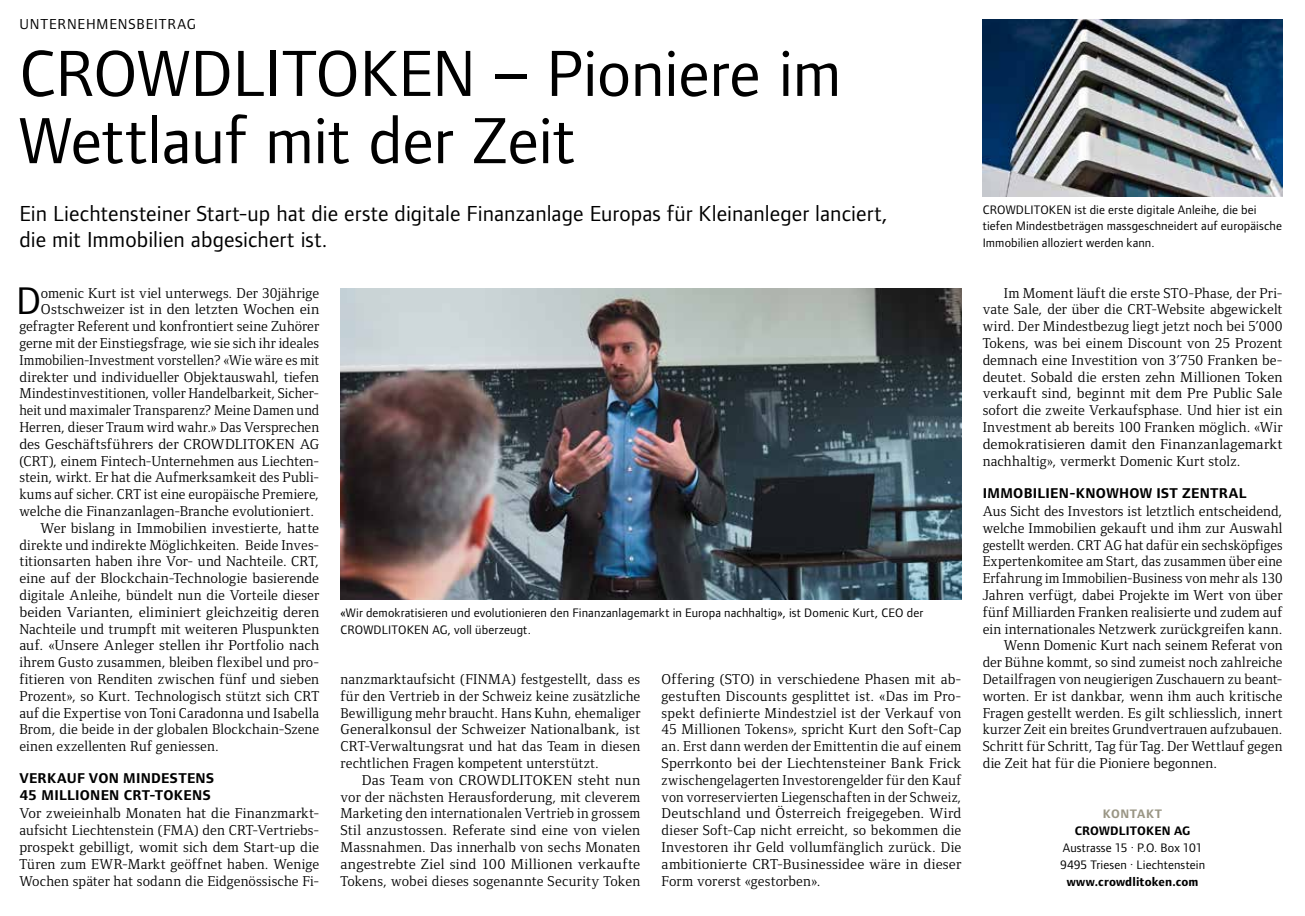
<style>
.page{position:relative;width:1305px;height:916px;background:#fff}
.page>*{position:absolute;margin:0;border:0;box-sizing:border-box;transform-origin:0 0}
.t1{font:67.5px/67.2px "Foundry Form Sans";letter-spacing:-.005em;color:#000}
.t2{font:39.9px "Foundry Form Sans";color:#000}
.t3{font:22.5px/25.2px "Foundry Form Sans";letter-spacing:.005em;color:#000}
.t4{font:15px "Foundry Form Sans";letter-spacing:.055em;color:#000}
.t5{font:14.7px/16.8px "Foundry Form Serif";letter-spacing:.01em;color:#000;text-align:justify}
.t6{font:14.7px/16.8px "Foundry Form Serif";letter-spacing:.01em;color:#000;text-align:justify;scale:1.05 1}
.t7{font:14.7px "Foundry Form Serif";letter-spacing:.01em;color:#000;scale:.96 1}
.t8{font:14.7px "Foundry Form Serif";letter-spacing:.01em;color:#000;scale:1.04 1}
.t9{font:700 14.7px/16.8px "Foundry Form Sans";letter-spacing:.02em;color:#000}
.t10{font:12.75px/16.8px "Foundry Form Sans";letter-spacing:.01em;color:#000}
.t11{font:700 12.75px "Foundry Form Sans";letter-spacing:.01em;color:#000}
.t12{font:700 12.75px "Foundry Form Sans";letter-spacing:.045em;color:#9a9685}
</style>
<div class="page">
<img style="left:340px;top:288px;width:621px;height:312px">
<img style="left:982px;top:19px;width:300px;height:178px">
<p class="t4" style="left:19px;top:15px;width:178px">Unternehmensbeitrag</p>
<h1 class="t1" style="left:19px;top:40px;width:823px">CROWDLITOKEN – Pioniere im<br>Wettlauf mit der Zeit</h1>
<h3 class="t3" style="left:19px;top:201px;width:870px">Ein Liechtensteiner Start-up hat die erste digitale Finanzanlage Europas für Kleinanleger lanciert, die mit I mmobilien abgesichert ist.</h3>
<h2 class="t2" style="left:16px;top:277px;width:27px">D</h2>
<p class="t5" style="left:41px;top:284px;width:280px">omenic Kurt ist viel unterwegs. Der 30jährige</p>
<p class="t6" style="left:41px;top:301px;width:266px">Ostschweizer ist in den letzten Wochen ein</p>
<p class="t5" style="left:19px;top:318px;width:301px">gefragter Referent und konfrontiert seine Zuhörer</p>
<p class="t5" style="left:19px;top:335px;width:301px">gerne mit der Einstiegsfrage, wie sie sich ihr ideales</p>
<p class="t7" style="left:19px;top:352px;width:314px">Immobilien-Investment vorstellen? «Wie wäre es mit</p>
<p class="t5" style="left:19px;top:368px;width:301px">direkter und individueller Objektauswahl, tiefen</p>
<p class="t5" style="left:19px;top:385px;width:301px">Mindestinvestitionen, voller Handelbarkeit, Sicher-</p>
<p class="t7" style="left:19px;top:402px;width:314px">heit und maximaler Transparenz? Meine Damen und</p>
<p class="t5" style="left:19px;top:419px;width:301px">Herren, dieser Traum wird wahr.» Das Versprechen</p>
<p class="t8" style="left:19px;top:436px;width:290px">des Geschäftsführers der CROWDLITOKEN AG</p>
<p class="t5" style="left:19px;top:452px;width:301px">(CRT), einem Fintech-Unternehmen aus Liechten-</p>
<p class="t5" style="left:19px;top:469px;width:301px">stein, wirkt. Er hat die Aufmerksamkeit des Publi-</p>
<p class="t5" style="left:19px;top:486px;width:301px">kums auf sicher. CRT ist eine europäische Premiere,</p>
<p class="t5" style="left:19px;top:503px;width:296px">welche die Finanzanlagen-Branche evolutioniert.</p>
<p class="t5" style="left:41px;top:519px;width:280px">Wer bislang in Immobilien investierte, hatte</p>
<p class="t5" style="left:19px;top:536px;width:301px">direkte und indirekte Möglichkeiten. Beide Inves-</p>
<p class="t5" style="left:19px;top:553px;width:301px">titionsarten haben ihre Vor- und Nachteile. CRT,</p>
<p class="t5" style="left:19px;top:570px;width:301px">eine auf der Blockchain-Technologie basierende</p>
<p class="t5" style="left:19px;top:587px;width:301px">digitale Anleihe, bündelt nun die Vorteile dieser</p>
<p class="t8" style="left:19px;top:604px;width:290px">beiden Varianten, eliminiert gleichzeitig deren</p>
<p class="t5" style="left:19px;top:620px;width:301px">Nachteile und trumpft mit weiteren Pluspunkten</p>
<p class="t8" style="left:19px;top:637px;width:290px">auf. «Unsere Anleger stellen ihr Portfolio nach</p>
<p class="t5" style="left:19px;top:654px;width:301px">ihrem Gusto zusammen, bleiben flexibel und pro-</p>
<p class="t5" style="left:19px;top:671px;width:301px">fitieren von Renditen zwischen fünf und sieben</p>
<p class="t5" style="left:19px;top:687px;width:301px">Prozent», so Kurt. Technologisch stützt sich CRT</p>
<p class="t5" style="left:19px;top:704px;width:301px">auf die Expertise von Toni Caradonna und Isabella</p>
<p class="t5" style="left:19px;top:721px;width:301px">Brom, die beide in der globalen Blockchain-Szene</p>
<p class="t5" style="left:19px;top:738px;width:201px">einen exzellenten Ruf geniessen.</p>
<p class="t9" style="left:19px;top:770px;width:196px">VERKAUF VON MINDESTENS<br>45 M ILLIONEN CRT-TOKENS</p>
<p class="t5" style="left:19px;top:805px;width:301px">Vor zweieinhalb Monaten hat die Finanzmarkt&shy;aufsicht Liechtenstein (FMA) den CRT-Vertriebs&shy;prospekt gebilligt, womit sich dem Start-up die Türen zum EWR-Markt geöffnet haben. Wenige Wochen später hat sodann die Eidgenössische Fi-</p>
<p class="t10" style="left:340px;top:604px;width:584px">«Wir demokratisieren und evolutionieren den Finanzanlagemarkt in Europa nachhaltig», ist Domenic Kurt, CEO der<br>CROWDLITOKEN AG, voll überzeugt.</p>
<p class="t5" style="left:340px;top:671px;width:301px">nanzmarktaufsicht (FINMA) festgestellt, dass es für den Vertrieb in der Schweiz keine zusätzliche Bewilligung mehr braucht. Hans Kuhn, ehemaliger Generalkonsul der Schweizer Nationalbank, ist CRT-Verwaltungsrat und hat das Team in diesen rechtlichen Fragen kompetent unterstützt.</p>
<p class="t6" style="left:340px;top:771px;width:287px;text-indent:21px">Das Team von CROWDLITOKEN steht nun vor der nächsten Herausforderung, mit cleverem Marketing den internationalen Vertrieb in grossem Stil anzustossen. Referate sind eine von vielen Massnahmen. Das innerhalb von sechs Monaten angestrebte Ziel sind 100 Millionen verkaufte Tokens, wobei dieses sogenannte Security Token</p>
<p class="t5" style="left:661px;top:671px;width:301px">Offering (STO) in verschiedene Phasen mit ab&shy;gestuften Discounts gesplittet ist. «Das im Pro&shy;spekt definierte Mindestziel ist der Verkauf von 45 Millionen Tokens», spricht Kurt den Soft-Cap an. Erst dann werden der Emittentin die auf einem Sperrkonto bei der Liechtensteiner Bank Frick zwischengelagerten Investorengelder für den Kauf von vorreservierten Liegenschaften in der Schweiz, Deutschland und Österreich freigegeben. Wird dieser Soft-Cap nicht erreicht, so bekommen die Investoren ihr Geld vollumfänglich zurück. Die ambitionierte CRT-Businessidee wäre in dieser Form vorerst «gestorben».</p>
<p class="t10" style="left:982px;top:201px;width:301px">CROWDLITOKEN ist die erste digitale Anleihe, die bei tiefen Mindestbeträgen massgeschneidert auf europäische<br>I mmobilien alloziert werden kann.</p>
<p class="t5" style="left:982px;top:284px;width:301px;text-indent:21px">Im Moment läuft die erste STO-Phase, der Pri&shy;vate Sale, der über die CRT-Website abgewickelt wird. Der Mindestbezug liegt jetzt noch bei 5’000<br>Tokens, was bei einem Discount von 25 Prozent demnach eine Investition von 3’750 Franken be&shy;deutet. Sobald die ersten zehn Millionen Token verkauft sind, beginnt mit dem Pre Public Sale sofort die zweite Verkaufsphase. Und hier ist ein Investment ab bereits 100 Franken möglich. «Wir demokratisieren damit den Finanzanlagemarkt nachhaltig», vermerkt Domenic Kurt stolz.</p>
<p class="t9" style="left:982px;top:485px;width:265px">IMMOBILIEN-KNOWHOW IST ZENTRAL</p>
<p class="t5" style="left:982px;top:503px;width:301px">Aus Sicht des Investors ist letztlich entscheidend,</p>
<p class="t5" style="left:982px;top:519px;width:301px">welche Immobilien gekauft und ihm zur Auswahl</p>
<p class="t5" style="left:982px;top:536px;width:301px">gestellt werden. CRT AG hat dafür ein sechsköpfiges</p>
<p class="t5" style="left:982px;top:553px;width:301px">Expertenkomitee am Start, das zusammen über eine</p>
<p class="t7" style="left:982px;top:570px;width:314px">Erfahrung im Immobilien-Business von mehr als 130</p>
<p class="t5" style="left:982px;top:587px;width:301px">Jahren verfügt, dabei Projekte im Wert von über</p>
<p class="t5" style="left:982px;top:603px;width:301px">fünf Milliarden Franken realisierte und zudem auf</p>
<p class="t5" style="left:982px;top:620px;width:301px">ein internationales Netzwerk zurückgreifen kann.</p>
<p class="t5" style="left:1004px;top:637px;width:280px">Wenn Domenic Kurt nach seinem Referat von</p>
<p class="t5" style="left:982px;top:654px;width:301px">der Bühne kommt, so sind zumeist noch zahlreiche</p>
<p class="t5" style="left:982px;top:671px;width:301px">Detailfragen von neugierigen Zuschauern zu beant-</p>
<p class="t5" style="left:982px;top:687px;width:301px">worten. Er ist dankbar, wenn ihm auch kritische</p>
<p class="t5" style="left:982px;top:704px;width:301px">Fragen gestellt werden. Es gilt schliesslich, innert</p>
<p class="t5" style="left:982px;top:721px;width:301px">kurzer Zeit ein breites Grundvertrauen aufzubauen.</p>
<p class="t5" style="left:982px;top:738px;width:301px">Schritt für Schritt, Tag für Tag. Der Wettlauf gegen</p>
<p class="t5" style="left:982px;top:755px;width:236px">die Zeit hat für die Pioniere begonnen.</p>
<p class="t12" style="left:1103px;top:807px;width:61px">KONTAKT</p>
<p class="t11" style="left:1074px;top:823px;width:17px">CROWDLITOKEN</p>
<p class="t11" style="left:1174px;top:823px;width:18px">AG</p>
<p class="t10" style="left:1060px;top:839px;width:147px">Austrasse 15 · P.O. Box 101<br>9495 Triesen · Liechtenstein</p>
<p class="t11" style="left:1066px;top:874px;width:133px">WWW.CROWDLITOKEN.COM</p>
</div>
